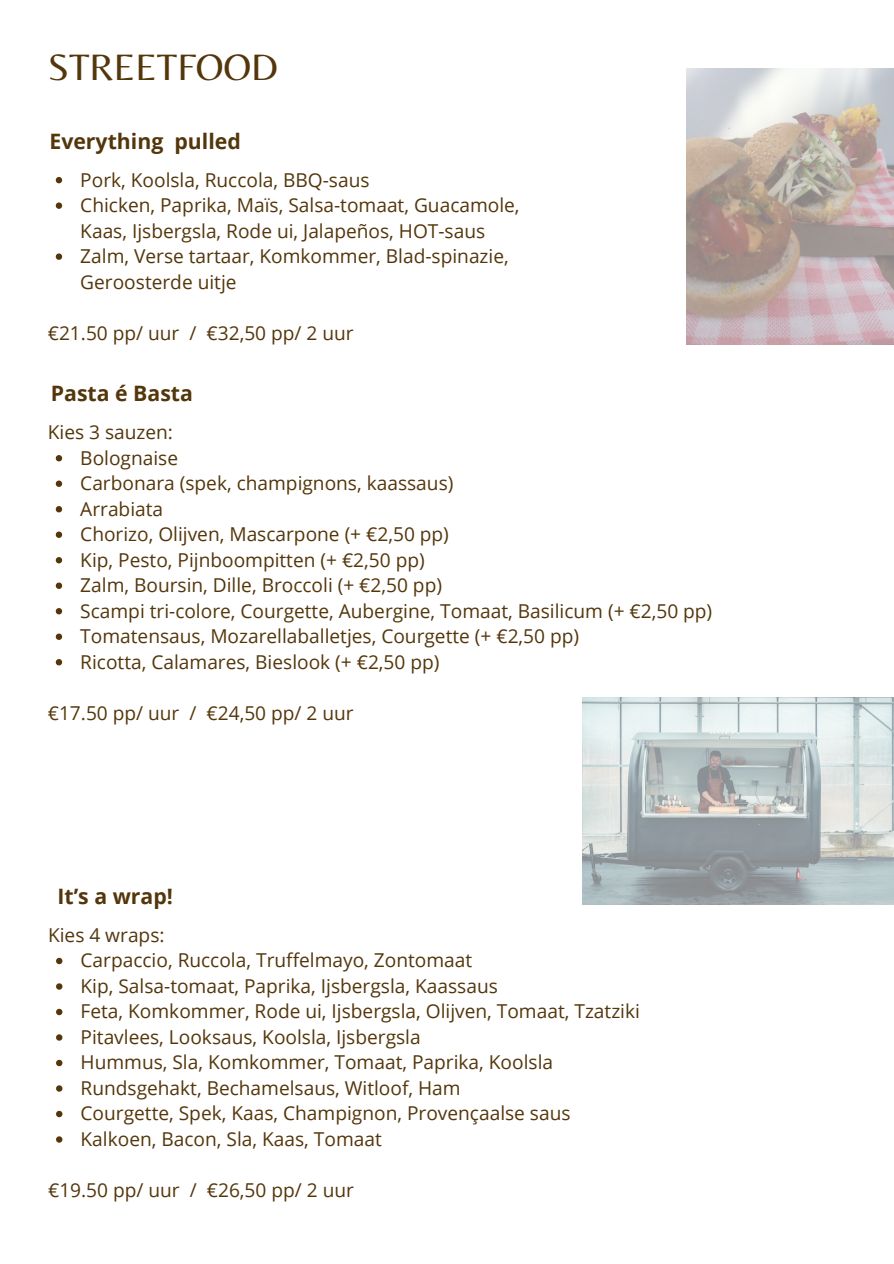
<style>
.page{position:relative;width:894px;height:1264px;background:#fff}
.page>*{position:absolute;margin:0;border:0;box-sizing:border-box;transform-origin:0 0}
.t1{font:38.25px "Belleza";color:#54360b}
.t2{font:700 21.3px "Open Sans";color:#54360b}
.t3{font:19.05px/25.5px "Open Sans";color:#54360b}
</style>
<div class="page">
<img style="left:686px;top:68px;width:206px;height:276px">
<svg style="left:56px;top:177px;width:6px;height:6px"></svg>
<svg style="left:56px;top:202px;width:6px;height:7px"></svg>
<svg style="left:56px;top:253px;width:6px;height:7px"></svg>
<svg style="left:56px;top:455px;width:6px;height:6px"></svg>
<svg style="left:56px;top:480px;width:6px;height:7px"></svg>
<svg style="left:56px;top:506px;width:6px;height:6px"></svg>
<svg style="left:56px;top:531px;width:6px;height:7px"></svg>
<svg style="left:56px;top:557px;width:6px;height:6px"></svg>
<svg style="left:56px;top:582px;width:6px;height:7px"></svg>
<svg style="left:56px;top:608px;width:6px;height:6px"></svg>
<svg style="left:56px;top:633px;width:6px;height:7px"></svg>
<svg style="left:56px;top:659px;width:6px;height:6px"></svg>
<svg style="left:56px;top:957px;width:6px;height:7px"></svg>
<svg style="left:56px;top:983px;width:6px;height:6px"></svg>
<svg style="left:56px;top:1008px;width:6px;height:7px"></svg>
<svg style="left:56px;top:1034px;width:6px;height:6px"></svg>
<svg style="left:56px;top:1059px;width:6px;height:7px"></svg>
<svg style="left:56px;top:1085px;width:6px;height:6px"></svg>
<svg style="left:56px;top:1110px;width:6px;height:7px"></svg>
<svg style="left:56px;top:1136px;width:6px;height:6px"></svg>
<img style="left:582px;top:697px;width:311px;height:207px">
<h1 class="t1" style="left:48px;top:45px;width:232px">STREETFOOD</h1>
<p class="t2" style="left:49px;top:126px;width:193px">Everything pulled</p>
<h2 class="t3" style="left:80px;top:166px;width:291px">Pork, Koolsla, Ruccola, BBQ-saus</h2>
<p class="t3" style="left:80px;top:192px;width:441px">Chicken, Paprika, Maïs, Salsa-tomaat, Guacamole,<br>Kaas, Ijsbergsla, Rode ui, Jalapeños, HOT-saus</p>
<p class="t3" style="left:80px;top:243px;width:430px">Zalm, Verse tartaar, Komkommer, Blad-spinazie,<br>Geroosterde uitje</p>
<p class="t3" style="left:48px;top:319px;width:307px">€21.50 pp/ uur / €32,50 pp/ 2 uur</p>
<p class="t2" style="left:51px;top:378px;width:144px">Pasta é Basta</p>
<p class="t3" style="left:48px;top:419px;width:127px">Kies 3 sauzen:</p>
<h2 class="t3" style="left:80px;top:444px;width:99px">Bolognaise</h2>
<p class="t3" style="left:80px;top:470px;width:374px">Carbonara (spek, champignons, kaassaus)</p>
<p class="t3" style="left:80px;top:495px;width:84px">Arrabiata</p>
<p class="t3" style="left:80px;top:521px;width:370px">Chorizo, Olijven, Mascarpone (+ €2,50 pp)</p>
<p class="t3" style="left:80px;top:546px;width:346px">Kip, Pesto, Pijnboompitten (+ €2,50 pp)</p>
<p class="t3" style="left:80px;top:572px;width:363px">Zalm, Boursin, Dille, Broccoli (+ €2,50 pp)</p>
<p class="t3" style="left:80px;top:597px;width:633px">Scampi tri-colore, Courgette, Aubergine, Tomaat, Basilicum (+ €2,50 pp)</p>
<p class="t3" style="left:80px;top:623px;width:500px">Tomatensaus, Mozarellaballetjes, Courgette (+ €2,50 pp)</p>
<p class="t3" style="left:80px;top:648px;width:360px">Ricotta, Calamares, Bieslook (+ €2,50 pp)</p>
<p class="t3" style="left:48px;top:699px;width:307px">€17.50 pp/ uur / €24,50 pp/ 2 uur</p>
<p class="t2" style="left:57px;top:881px;width:117px">It’s a wrap!</p>
<p class="t3" style="left:48px;top:921px;width:118px">Kies 4 wraps:</p>
<p class="t3" style="left:81px;top:947px;width:393px">Carpaccio, Ruccola, Truffelmayo, Zontomaat</p>
<h2 class="t3" style="left:81px;top:972px;width:418px">Kip, Salsa-tomaat, Paprika, Ijsbergsla, Kaassaus</h2>
<p class="t3" style="left:81px;top:998px;width:560px">Feta, Komkommer, Rode ui, Ijsbergsla, Olijven, Tomaat, Tzatziki</p>
<p class="t3" style="left:81px;top:1023px;width:341px">Pitavlees, Looksaus, Koolsla, Ijsbergsla</p>
<p class="t3" style="left:81px;top:1049px;width:474px">Hummus, Sla, Komkommer, Tomaat, Paprika, Koolsla</p>
<p class="t3" style="left:81px;top:1074px;width:381px">Rundsgehakt, Bechamelsaus, Witloof, Ham</p>
<p class="t3" style="left:81px;top:1100px;width:491px">Courgette, Spek, Kaas, Champignon, Provençaalse saus</p>
<p class="t3" style="left:81px;top:1125px;width:302px">Kalkoen, Bacon, Sla, Kaas, Tomaat</p>
<p class="t3" style="left:48px;top:1176px;width:307px">€19.50 pp/ uur / €26,50 pp/ 2 uur</p>
</div>
